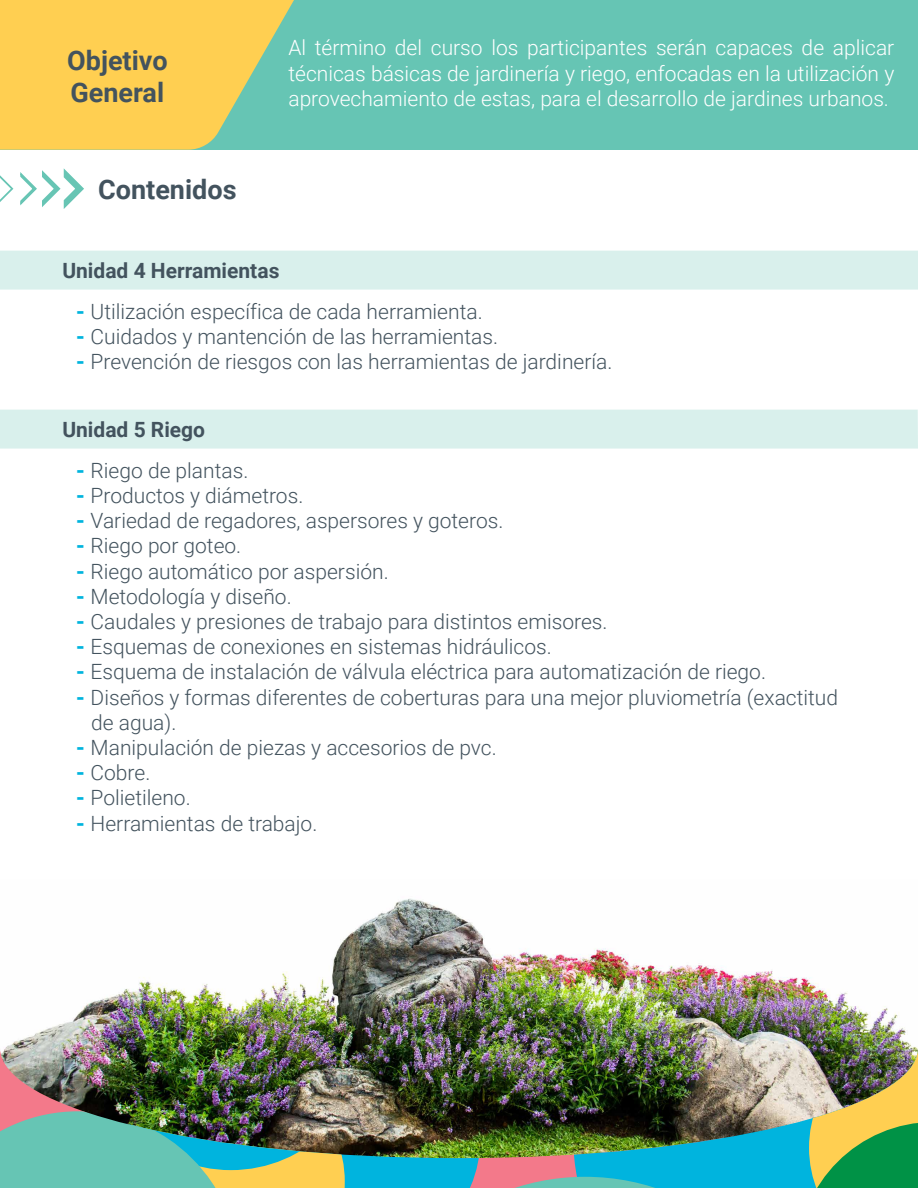
<style>
.page{position:relative;width:918px;height:1188px;background:#fff}
.page>*{position:absolute;margin:0;border:0;box-sizing:border-box;transform-origin:0 0}
.t1{font:700 27px/32.4px "Roboto";color:#43535e}
.t2{font:300 21px/25.2px "Roboto";color:#43535e}
.t3{font:300 21px/25.2px "Roboto";color:#fff;text-align:justify}
.t4{font:700 21px "Roboto";color:#43535e}
.s1{font-weight:900;color:#00b4de}
</style>
<div class="page">
<div style="left:0;top:251px;width:918px;height:39px;background:#d9f0ec"></div>
<div style="left:0;top:410px;width:918px;height:39px;background:#d9f0ec"></div>
<img style="left:5px;top:898px;width:912px;height:150px">
<div style="left:0;top:0;width:918px;height:150px;background:#66c5b4"></div>
<svg style="left:0;top:0;width:294px;height:150px;fill:#ffcf51"></svg>
<img style="left:0;top:1048px;width:918px;height:140px">
<svg style="left:0;top:175px;width:13px;height:27px"></svg>
<svg style="left:20px;top:168px;width:64px;height:41px"></svg>
<p class="t1" style="left:67px;top:43px;width:102px">Objetivo<br>General</p>
<p class="t3" style="left:288px;top:34px;width:607px">Al término del curso los participantes serán capaces de aplicar técnicas básicas de jardinería y riego, enfocadas en la utilización y aprovechamiento de estas, para el desarrollo de jardines urbanos.</p>
<p class="t1" style="left:98px;top:172px;width:140px">Contenidos</p>
<p class="t4" style="left:62px;top:256px;width:219px">Unidad 4 Herramientas</p>
<p class="t2" style="left:76px;top:298px;width:408px"><span class="s1">-</span> Utilización específica de cada herramienta.</p>
<p class="t2" style="left:76px;top:323px;width:424px"><span class="s1">-</span> Cuidados y mantención de las herramientas.</p>
<p class="t2" style="left:76px;top:348px;width:538px"><span class="s1">-</span> Prevención de riesgos con las herramientas de jardinería.</p>
<p class="t4" style="left:62px;top:415px;width:144px">Unidad 5 Riego</p>
<p class="t2" style="left:76px;top:457px;width:174px"><span class="s1">-</span> Riego de plantas.</p>
<p class="t2" style="left:76px;top:482px;width:229px"><span class="s1">-</span> Productos y diámetros.</p>
<p class="t2" style="left:76px;top:507px;width:429px"><span class="s1">-</span> Variedad de regadores, aspersores y goteros.</p>
<p class="t2" style="left:76px;top:532px;width:167px"><span class="s1">-</span> Riego por goteo.</p>
<p class="t2" style="left:76px;top:558px;width:314px"><span class="s1">-</span> Riego automático por aspersión.</p>
<p class="t2" style="left:76px;top:583px;width:217px"><span class="s1">-</span> Metodología y diseño.</p>
<p class="t2" style="left:76px;top:608px;width:533px"><span class="s1">-</span> Caudales y presiones de trabajo para distintos emisores.</p>
<p class="t2" style="left:76px;top:633px;width:477px"><span class="s1">-</span> Esquemas de conexiones en sistemas hidráulicos.</p>
<p class="t2" style="left:76px;top:658px;width:692px"><span class="s1">-</span> Esquema de instalación de válvula eléctrica para automatización de riego.</p>
<p class="t2" style="left:91px;top:684px;width:748px;text-indent:-15px"><span class="s1">-</span> Diseños y formas diferentes de coberturas para una mejor pluviometría (exactitud de agua).</p>
<p class="t2" style="left:76px;top:734px;width:422px"><span class="s1">-</span> Manipulación de piezas y accesorios de pvc.</p>
<p class="t2" style="left:76px;top:759px;width:76px"><span class="s1">-</span> Cobre.</p>
<p class="t2" style="left:76px;top:784px;width:116px"><span class="s1">-</span> Polietileno.</p>
<p class="t2" style="left:76px;top:810px;width:243px"><span class="s1">-</span> Herramientas de trabajo.</p>
</div>
